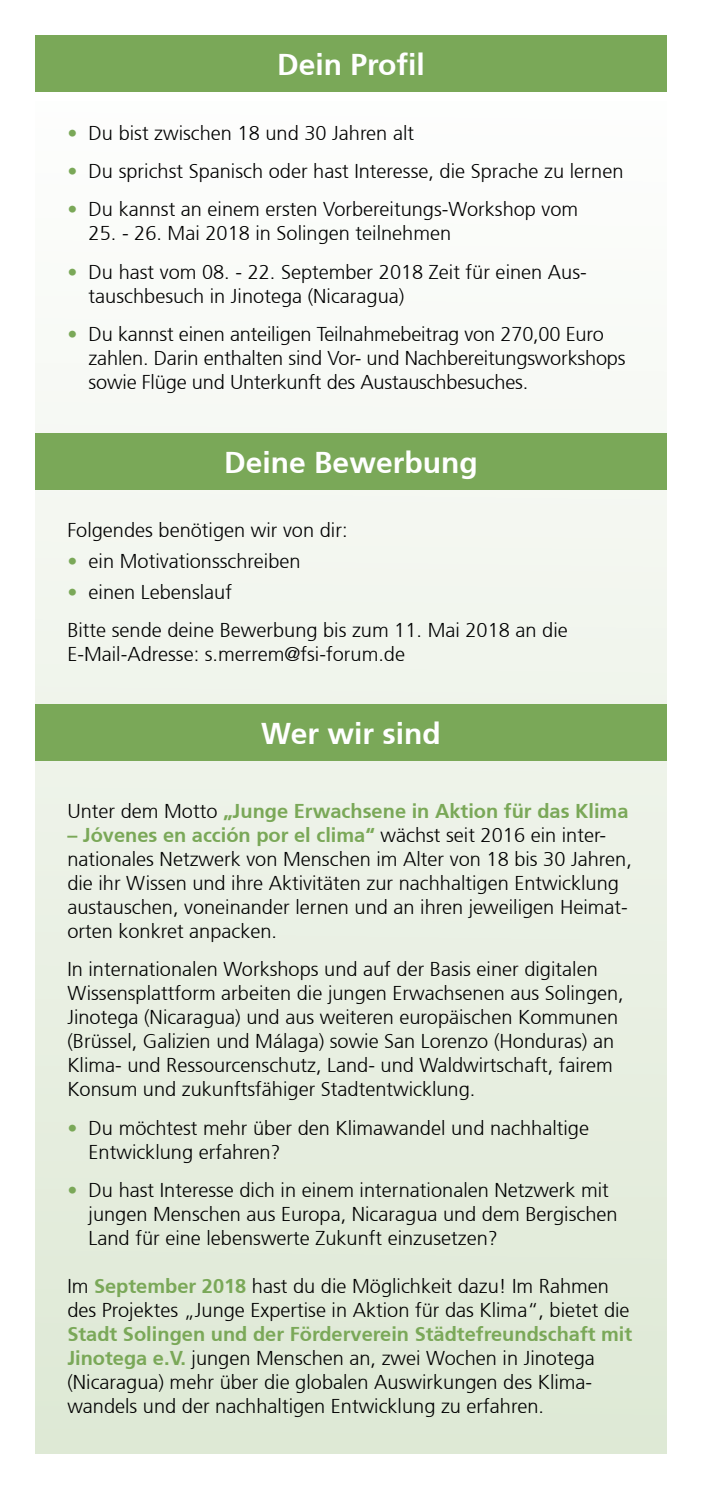
<style>
.page{position:relative;width:702px;height:1489px;background:#fff}
.page>*{position:absolute;margin:0;border:0;box-sizing:border-box;transform-origin:0 0}
.t1{font:700 30px "Frutiger";color:#fff}
.Fließtext{font:300 20px/24px "Frutiger";color:#000}
.Fließtext-2{font:700 20px "Frutiger";color:#7aa858}
.s1{color:#7aa858}
.s2{font-weight:300;color:#000}
.s3{font-weight:700;color:#7aa858}
</style>
<div class="page">
<div style="left:36px;top:101px;width:630px;height:1352px;background:linear-gradient(to bottom,#fefefd,#dee9d5)"></div>
<div style="left:35px;top:35px;width:631px;height:56px;background:#7aa858"></div>
<div style="left:35px;top:433px;width:631px;height:57px;background:#7aa858"></div>
<div style="left:35px;top:704px;width:631px;height:56px;background:#7aa858"></div>
<p class="t1" style="left:277px;top:47px;width:149px">Dein Profil</p>
<p class="Fließtext" style="left:67px;top:121px;width:348px"><span class="s1">•</span> Du bist zwischen 18 und 30 Jahren alt</p>
<p class="Fließtext" style="left:67px;top:159px;width:557px"><span class="s1">•</span> Du sprichst Spanisch oder hast Interesse, die Sprache zu lernen</p>
<p class="Fließtext" style="left:67px;top:198px;width:512px"><span class="s1">•</span> Du kannst an einem ersten Vorbereitungs-Workshop vom</p>
<p class="Fließtext" style="left:89px;top:222px;width:364px">25. - 26. Mai 2018 in Solingen teilnehmen</p>
<p class="Fließtext" style="left:89px;top:260px;width:499px;text-indent:-21px"><span class="s1">•</span> Du hast vom 08. - 22. September 2018 Zeit für einen Aus&shy;tauschbesuch in Jinotega (Nicaragua)</p>
<p class="Fließtext" style="left:89px;top:322px;width:538px;text-indent:-21px"><span class="s1">•</span> Du kannst einen anteiligen Teilnahmebeitrag von 270,00 Euro zahlen. Darin enthalten sind Vor- und Nachbereitungsworkshops sowie Flüge und Unterkunft des Austauschbesuches.</p>
<p class="t1" style="left:224px;top:445px;width:255px">Deine Bewerbung</p>
<p class="Fließtext" style="left:67px;top:518px;width:282px">Folgendes benötigen wir von dir:</p>
<p class="Fließtext" style="left:67px;top:549px;width:235px"><span class="s1">•</span> ein Motivationsschreiben</p>
<p class="Fließtext" style="left:67px;top:580px;width:166px"><span class="s1">•</span> einen Lebenslauf</p>
<p class="Fließtext" style="left:67px;top:619px;width:502px">Bitte sende deine Bewerbung bis zum 11. Mai 2018 an die<br>E-Mail-Adresse: s.merrem@fsi-forum.de</p>
<p class="t1" style="left:261px;top:715px;width:181px">Wer wir sind</p>
<p class="Fließtext-2" style="left:67px;top:799px;width:562px"><span class="s2">Unter dem Motto</span> „Junge Erwachsene in Aktion für das Klima</p>
<p class="Fließtext" style="left:67px;top:823px;width:566px"><span class="s3">– Jóvenes en acción por el clima“</span> wächst seit 2016 ein inter&shy;nationales Netzwerk von Menschen im Alter von 18 bis 30 Jahren, die ihr Wissen und ihre Aktivitäten zur nachhaltigen Entwicklung austauschen, voneinander lernen und an ihren jeweiligen Heimat&shy;orten konkret anpacken.</p>
<p class="Fließtext" style="left:67px;top:957px;width:558px">In internationalen Workshops und auf der Basis einer digitalen Wissensplattform arbeiten die jungen Erwachsenen aus Solingen, Jinotega (Nicaragua) und aus weiteren europäischen Kommunen (Brüssel, Galizien und Málaga) sowie San Lorenzo (Honduras) an Klima- und Ressourcenschutz, Land- und Waldwirtschaft, fairem Konsum und zukunftsfähiger Stadtentwicklung.</p>
<p class="Fließtext" style="left:89px;top:1115px;width:502px;text-indent:-21px"><span class="s1">•</span> Du möchtest mehr über den Klimawandel und nachhaltige<br>Entwicklung erfahren?</p>
<p class="Fließtext" style="left:89px;top:1177px;width:530px;text-indent:-21px"><span class="s1">•</span> Du hast Interesse dich in einem internationalen Netzwerk mit jungen Menschen aus Europa, Nicaragua und dem Bergischen<br>Land für eine lebenswerte Zukunft einzusetzen?</p>
<p class="Fließtext" style="left:67px;top:1273px;width:566px">Im <span class="s3">September 2018</span> hast du die Möglichkeit dazu! Im Rahmen des Projektes „Junge Expertise in Aktion für das Klima“, bietet die <span class="s3">Stadt Solingen und der Förderverein Städtefreundschaft mit Jinotega e.V.</span> jungen Menschen an, zwei Wochen in Jinotega (Nicaragua) mehr über die globalen Auswirkungen des Klima&shy;wandels und der nachhaltigen Entwicklung zu erfahren.</p>
</div>
